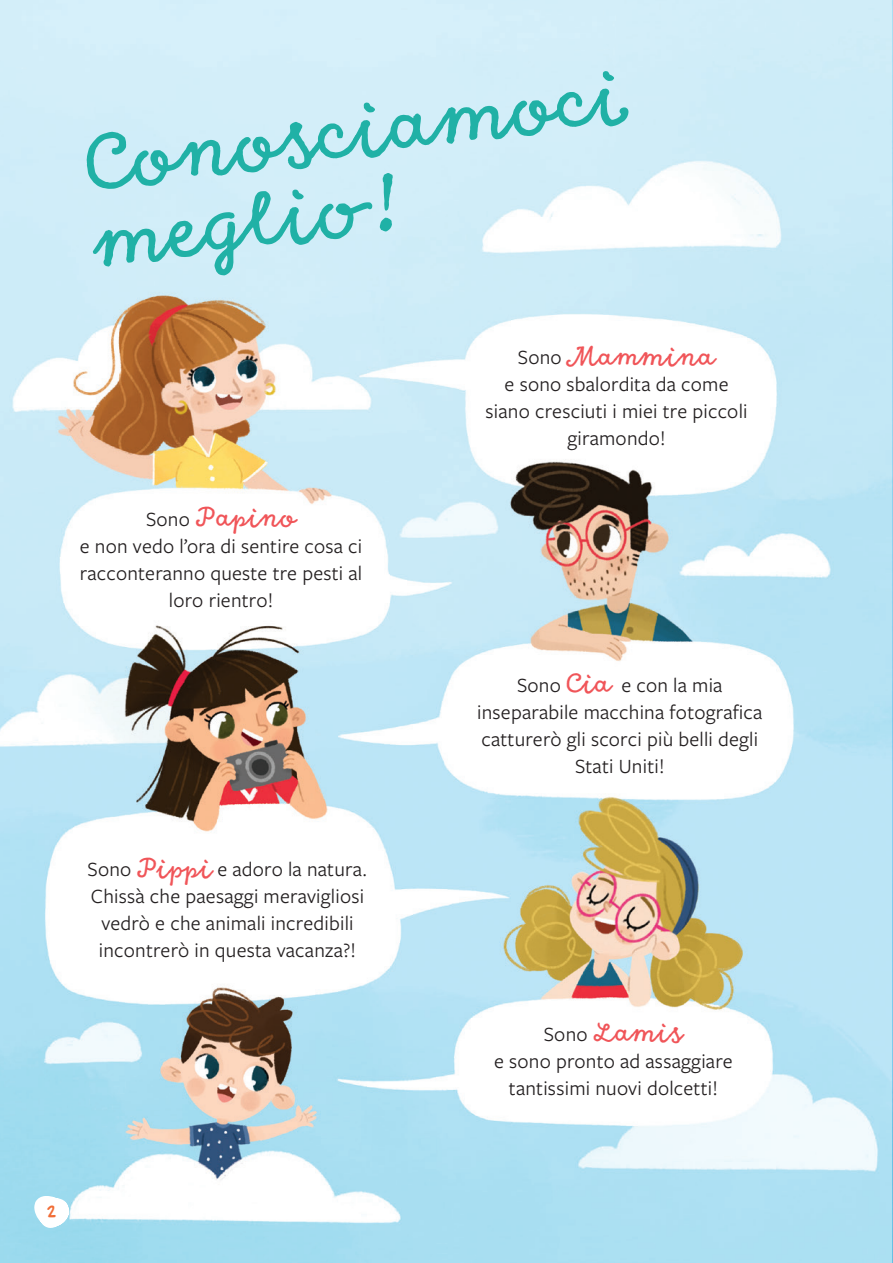
<style>
.page{position:relative;width:893px;height:1263px;background:#fff}
.page>*{position:absolute;margin:0;border:0;box-sizing:border-box;transform-origin:0 0}
.t1{font:92.1px/76.1px "Goodlife Script";color:#20b1a6}
.t2{font:31.5px "Goodlife Script";color:#f05559}
.t3{font:21px/27px "Freight Sans Pro";letter-spacing:.01em;color:#231f20;text-align:center}
.t4{font:19.5px "Good Dog New";color:#f16d36}
.s1{font-family:"Freight Sans Pro";font-size:21px;color:#231f20}
.s2{font-family:"Goodlife Script";font-size:31.5px;color:#f05559}
</style>
<div class="page">
<img style="left:0;top:0;width:893px;height:1263px">
<svg style="left:25px;top:1185px;width:54px;height:77px"></svg>
<h1 class="t1" style="left:79px;top:134px;width:551px;rotate:-8deg">Conosciamoci meglio!</h1>
<h2 class="t2" style="left:146px;top:501px;width:151px"><span class="s1">Sono</span> Papino</h2>
<p class="t3" style="left:80px;top:532px;width:284px">e non vedo l’ora di sentire cosa ci racconteranno queste tre pesti al loro rientro!</p>
<p class="t3" style="left:87px;top:855px;width:281px">Sono <span class="s2">Pippi</span> e adoro la natura.<br>Chissà che paesaggi meravigliosi vedrò e che animali incredibili incontrerò in questa vacanza?!</p>
<h2 class="t2" style="left:518px;top:339px;width:199px"><span class="s1">Sono</span> Mammina</h2>
<p class="t3" style="left:486px;top:370px;width:263px">e sono sbalordita da come siano cresciuti i miei tre piccoli giramondo!</p>
<p class="t3" style="left:477px;top:670px;width:287px">Sono <span class="s2">Cia</span> e con la mia inseparabile macchina fotografica catturerò gli scorci più belli degli<br>Stati Uniti!</p>
<h2 class="t2" style="left:544px;top:1016px;width:141px"><span class="s1">Sono</span> Lamis</h2>
<p class="t3" style="left:494px;top:1047px;width:240px">e sono pronto ad assaggiare tantissimi nuovi dolcetti!</p>
<p class="t4" style="left:47px;top:1199px;width:11px">2</p>
</div>
